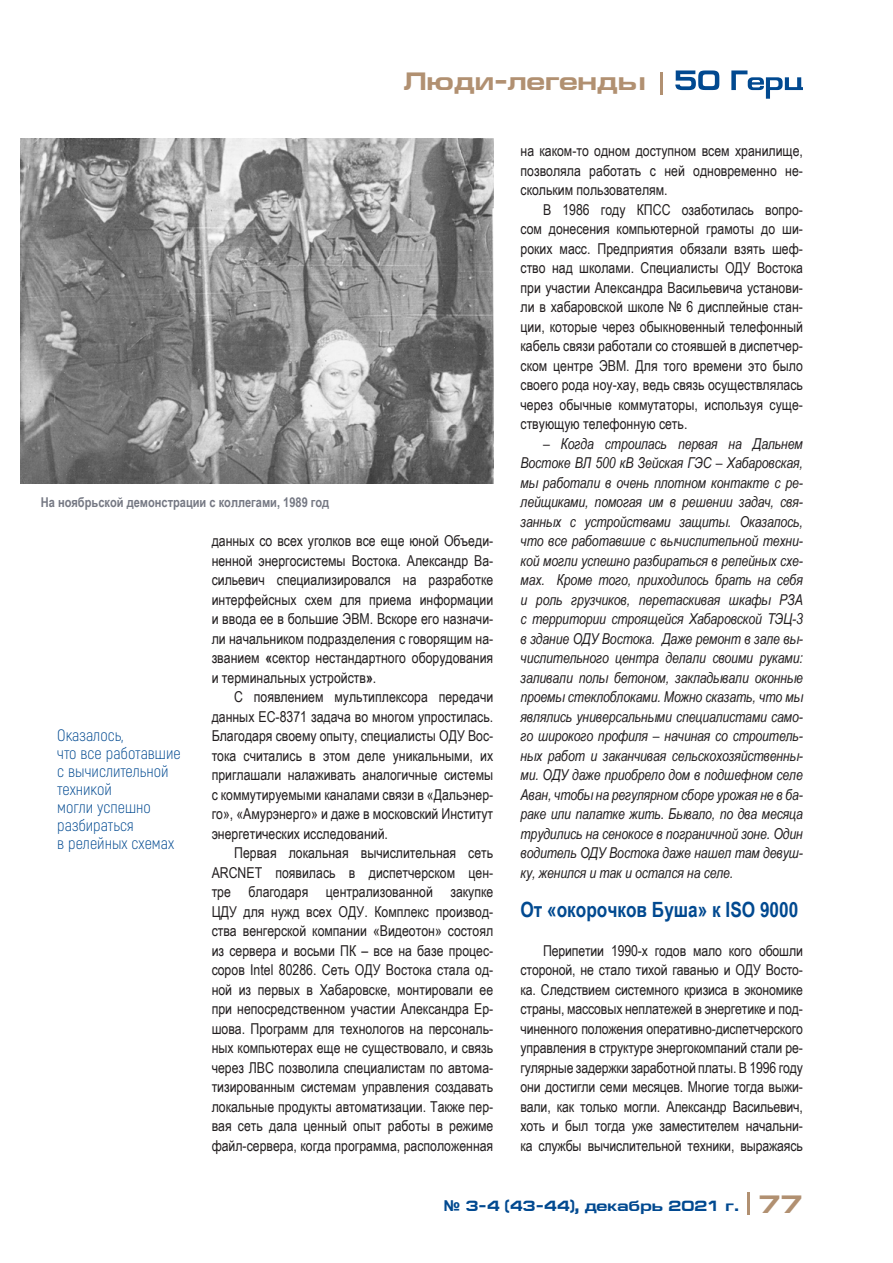
<style>
.page{position:relative;width:893px;height:1263px;background:#fff}
.page>*{position:absolute;margin:0;border:0;box-sizing:border-box;transform-origin:0 0}
.t1{font:700 25.5px "Europe Ext";color:#b19071}
.t2{font:700 21px "Arial Narrow";color:#014990}
.t3{font:300 16.5px/18px "Akrobat";color:#014990}
.t4{font:15px/19.5px "Arial Narrow";color:#231f20;text-align:justify}
.t5{font:italic 15px/19.5px "Arial Narrow";letter-spacing:-.01em;color:#231f20;text-align:justify}
.t6{font:700 15px "Europe Ext";color:#014990}
.t7{font:700 13.5px "Arial Narrow";color:#757883}
.s1{font-weight:700}
.s2{font-family:"Arial"}
.s3{font-size:25.5px;color:#b19071}
</style>
<div class="page">
<hr style="left:747px;top:1193px;width:2px;height:22px;background:#b19071">
<svg style="left:675px;top:70px;width:128px;height:29px"></svg>
<hr style="left:661px;top:72px;width:2px;height:22px;background:#b19071">
<img style="left:21px;top:139px;width:473px;height:345px">
<h1 class="t1" style="left:404px;top:67px;width:244px">Люди-легенды</h1>
<p class="t7" style="left:41px;top:492px;width:290px">На ноябрьской демонстрации с коллегами, 1989 год</p>
<p class="t3" style="left:57px;top:726px;width:125px">Оказалось,<br>что все работавшие с вычислительной техникой<br>могли успешно разбираться<br>в релейных схемах</p>
<p class="t4" style="left:212px;top:530px;width:283px">данных со всех уголков все еще юной Объеди&shy;ненной энергосистемы Востока. Александр Ва&shy;сильевич специализировался на разработке интерфейсных схем для приема информации и ввода ее в большие ЭВМ. Вскоре его назначи&shy;ли начальником подразделения с говорящим на&shy;званием <span class="s1">«</span>сектор нестандартного оборудования и терминальных устройств<span class="s1">»</span>.</p>
<p class="t4" style="left:212px;top:686px;width:283px;text-indent:22px">С появлением мультиплексора передачи данных ЕС-8371 задача во многом упростилась.<br>Благодаря своему опыту, специалисты ОДУ Вос&shy;тока считались в этом деле уникальными, их приглашали налаживать аналогичные системы с коммутируемыми каналами связи в «Дальэнер&shy;го», «Амурэнерго» и даже в московский Институт энергетических исследований.</p>
<p class="t4" style="left:212px;top:842px;width:283px;text-indent:22px">Первая локальная вычислительная сеть ARCNET появилась в диспетчерском цен&shy;тре благодаря централизованной закупке ЦДУ для нужд всех ОДУ. Комплекс производ&shy;ства венгерской компании «Видеотон» состоял из сервера и восьми ПК – все на базе процес&shy;соров Intel 80286. Сеть ОДУ Востока стала од&shy;ной из первых в Хабаровске, монтировали ее при непосредственном участии Александра Ер&shy;шова. Программ для технологов на персональ&shy;ных компьютерах еще не существовало, и связь через ЛВС позволила специалистам по автома&shy;тизированным системам управления создавать локальные продукты автоматизации. Также пер&shy;вая сеть дала ценный опыт работы в режиме файл-сервера, когда программа, расположенная</p>
<p class="t4" style="left:521px;top:140px;width:284px">на каком-то одном доступном всем хранилище, позволяла работать с ней одновременно не&shy;скольким пользователям.</p>
<p class="t4" style="left:521px;top:199px;width:284px;text-indent:22px">В 1986 году КПСС озаботилась вопро&shy;сом донесения компьютерной грамоты до ши&shy;роких масс. Предприятия обязали взять шеф&shy;ство над школами. Специалисты ОДУ Востока при участии Александра Васильевича установи&shy;ли в хабаровской школе № 6 дисплейные стан&shy;ции, которые через обыкновенный телефонный кабель связи работали со стоявшей в диспетчер&shy;ском центре ЭВМ. Для того времени это было своего рода ноу-хау, ведь связь осуществлялась через обычные коммутаторы, используя суще&shy;ствующую телефонную сеть.</p>
<p class="t5" style="left:521px;top:433px;width:284px;text-indent:22px">– Когда строилась первая на Дальнем Востоке ВЛ 500 кВ Зейская ГЭС – Хабаровская, мы работали в очень плотном контакте с ре&shy;лейщиками, помогая им в решении задач, свя&shy;занных с устройствами защиты. Оказалось, что все работавшие с вычислительной техни&shy;кой могли успешно разбираться в релейных схе&shy;мах. Кроме того, приходилось брать на себя и роль грузчиков, перетаскивая шкафы РЗА с территории строящейся Хабаровской ТЭЦ-3 в здание ОДУ Востока. Даже ремонт в зале вы&shy;числительного центра делали своими руками: заливали полы бетоном, закладывали оконные проемы стеклоблоками. Можно сказать, что мы являлись универсальными специалистами само&shy;го широкого профиля – начиная со строитель&shy;ных работ и заканчивая сельскохозяйственны&shy;ми. ОДУ даже приобрело дом в подшефном селе Аван, чтобы на регулярном сборе урожая не в ба&shy;раке или палатке жить. Бывало, по два месяца трудились на сенокосе в пограничной зоне. Один водитель ОДУ Востока даже нашел там девуш&shy;ку, женился и так и остался на селе.</p>
<h2 class="t2" style="left:520px;top:893px;width:279px">От «окорочков Буша» к ISO 9000</h2>
<p class="t4" style="left:520px;top:940px;width:284px;text-indent:22px">Перипетии 1990-х годов мало кого обошли стороной, не стало тихой гаванью и ОДУ Восто&shy;ка. Следствием системного кризиса в экономике страны, массовых неплатежей в энергетике и под&shy;чиненного положения оперативно-диспетчерского управления в структуре энергокомпаний стали ре&shy;гулярные задержки заработной платы. В 1996 году они достигли семи месяцев. Многие тогда выжи&shy;вали, как только могли. Александр Васильевич, хоть и был тогда уже заместителем начальни&shy;ка службы вычислительной техники, выражаясь</p>
<p class="t6" style="left:444px;top:1198px;width:360px"><span class="s2">№</span> 3-4 (43-44), декабрь 2021 г. <span class="s3">77</span></p>
</div>
